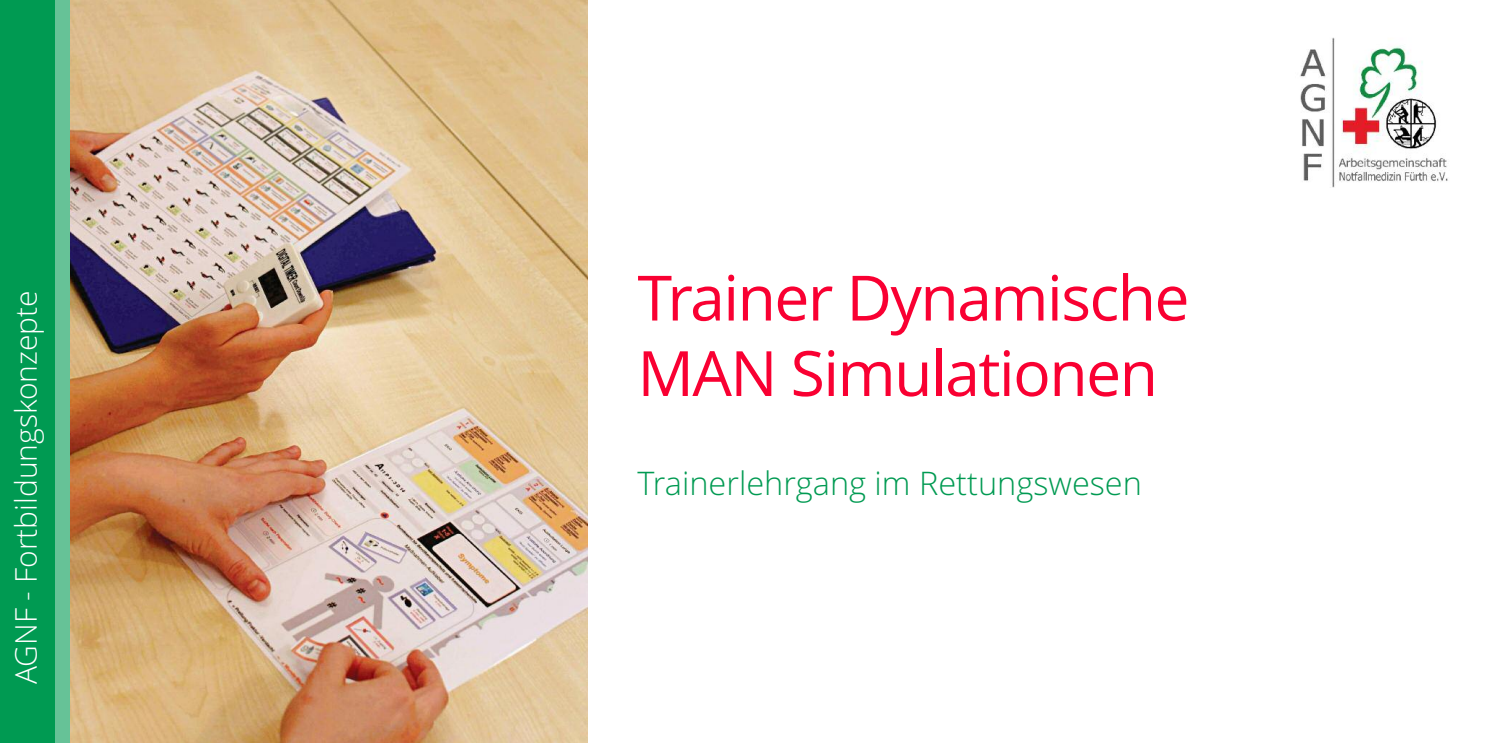
<style>
.page{position:relative;width:1485px;height:743px;background:#fff}
.page>*{position:absolute;margin:0;border:0;box-sizing:border-box;transform-origin:0 0}
.t1{font:62.5px/75.5px "Open Sans";letter-spacing:-.025em;color:#f90032}
.t2{font:300 32.5px "Open Sans";color:#009a52}
.t3{font:300 30px "Open Sans";color:#fff}
</style>
<div class="page">
<img style="left:70px;top:0;width:518px;height:742px">
<div style="left:0;top:0;width:70px;height:742px;background:#66c297"></div>
<div style="left:0;top:0;width:55px;height:742px;background:#009a52"></div>
<img style="left:1300px;top:38px;width:148px;height:150px">
<p class="t3" style="left:9px;top:684px;width:395px;rotate:-90deg">AGNF - Fortbildungskonzepte</p>
<p class="t1" style="left:638px;top:261px;width:554px">Trainer Dynamische<br>MAN Simulationen</p>
<p class="t2" style="left:638px;top:465px;width:506px">Trainerlehrgang im Rettungswesen</p>
</div>
